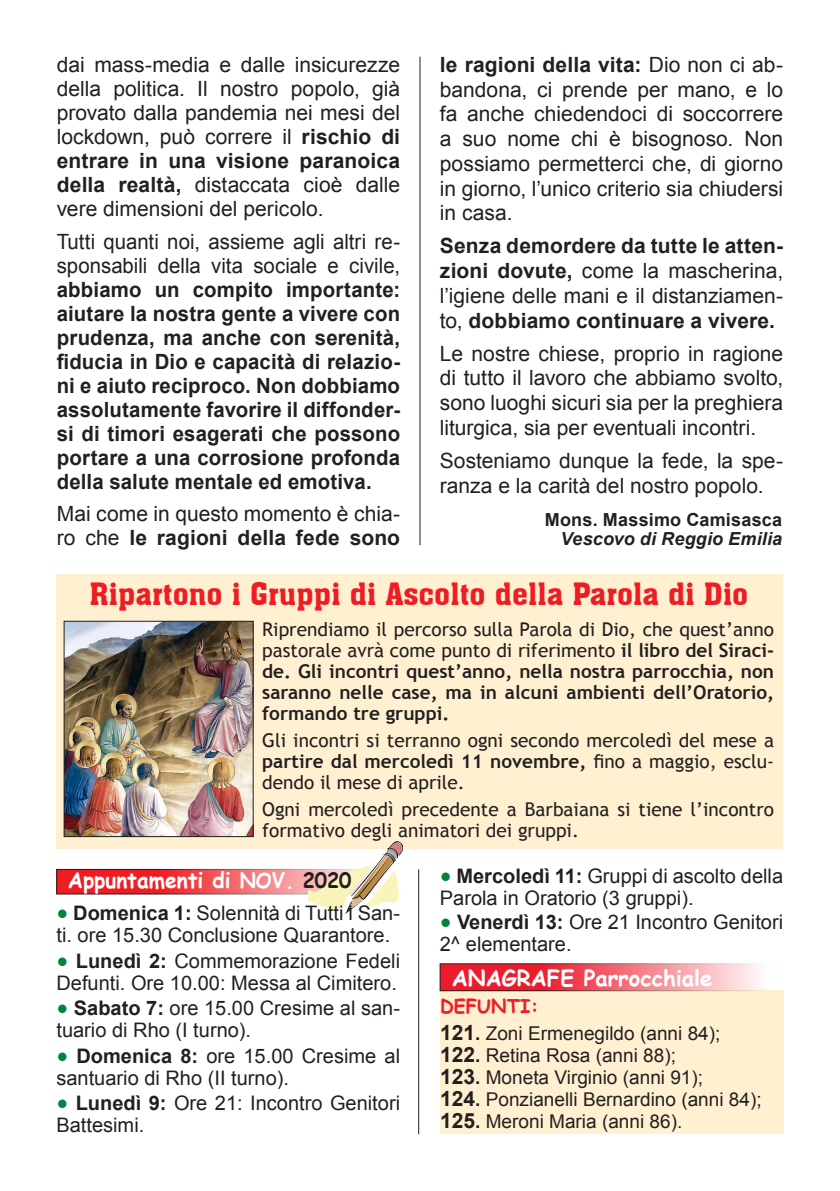
<style>
.page{position:relative;width:840px;height:1191px;background:#fff}
.page>*{position:absolute;margin:0;border:0;box-sizing:border-box;transform-origin:0 0}
.t1{font:30px "Aachen BT";color:#ee1d23}
.t2{font:700 22px "Comic Sans MS";color:#fff;scale:.95 1}
.t3{font:700 22px "Comic Sans MS";color:#fff}
.t4{font:21px/24.6px "Arial";color:#231f20;text-align:justify}
.t5{font:700 21px/24px "Arial";letter-spacing:.005em;color:#231f20;text-align:justify}
.t6{font:20px/22px "Arial";color:#231f20}
.t7{font:700 19px/21px "Trebuchet MS";color:#231f20;text-align:justify}
.t8{font:19px/21px "Trebuchet MS";color:#231f20;text-align:justify}
.t9{font:19px/22px "Arial";color:#231f20}
.t10{font:700 19px "Comic Sans MS";color:#ee1d23}
.t11{font:700 18px "Arial";letter-spacing:.015em;color:#231f20}
.t12{font:italic 700 18px "Arial";letter-spacing:.01em;color:#231f20}
.s1{font-weight:700}
.s2{font-weight:400}
.s3{font-size:21px}
.s4{font-size:21px;color:#231f20}
.s5{font-size:34px;color:#008540}
.s6{font-weight:700;font-size:21px}
</style>
<div class="page">
<div style="left:56px;top:574px;width:726px;height:274px;background:#fef0d0"></div>
<hr style="left:419px;top:57px;width:1px;height:488px;background:#231f20">
<hr style="left:418px;top:869px;width:1px;height:265px;background:#231f20">
<svg style="left:58px;top:871px;width:250px;height:21px;background:#f1494e"></svg>
<div style="left:56px;top:869px;width:345px;height:25px;border:1px solid #231f20"></div>
<img style="left:308px;top:841px;width:94px;height:72px">
<img style="left:66px;top:623px;width:185px;height:212px">
<div style="left:64px;top:621px;width:189px;height:216px;border:1px solid #231f20"></div>
<div style="left:440px;top:990px;width:343px;height:144px;background:#fef0d0"></div>
<svg style="left:441px;top:965px;width:318px;height:24px;background:#f36570"></svg>
<p class="t4" style="left:57px;top:53px;width:345px;line-height:24px">dai mass-media e dalle insicurezze della politica. Il nostro popolo, già provato dalla pandemia nei mesi del lockdown, può correre il <span class="s1">rischio di entrare in una visione paranoica della realtà,</span> distaccata cioè dalle vere dimensioni del pericolo.</p>
<p class="t5" style="left:57px;top:230px;width:345px"><span class="s2">Tutti quanti noi, assieme agli altri re&shy;sponsabili della vita sociale e civile, </span>abbiamo un compito importante: aiutare la nostra gente a vivere con prudenza, ma anche con serenità, fiducia in Dio e capacità di relazio&shy;ni e aiuto reciproco. Non dobbiamo assolutamente favorire il diffonder&shy;si di timori esagerati che possono portare a una corrosione profonda della salute mentale ed emotiva.</p>
<p class="t4" style="left:57px;top:502px;width:345px;line-height:24px">Mai come in questo momento è chia&shy;ro che <span class="s1">le ragioni della fede sono</span></p>
<p class="t4" style="left:439px;top:53px;width:345px"><span class="s1">le ragioni della vita:</span> Dio non ci ab&shy;bandona, ci prende per mano, e lo fa anche chiedendoci di soccorrere a suo nome chi è bisognoso. Non possiamo permetterci che, di giorno in giorno, l’unico criterio sia chiudersi in casa.</p>
<p class="t5" style="left:439px;top:234px;width:344px;line-height:24.6px">Senza demordere da tutte le atten&shy;zioni dovute, <span class="s2">come la mascherina, l’igiene delle mani e il distanziamen&shy;to,</span> dobbiamo continuare a vivere.</p>
<p class="t4" style="left:439px;top:341px;width:345px">Le nostre chiese, proprio in ragione di tutto il lavoro che abbiamo svolto, sono luoghi sicuri sia per la preghiera liturgica, sia per eventuali incontri.</p>
<p class="t4" style="left:439px;top:448px;width:344px">Sosteniamo dunque la fede, la spe&shy;ranza e la carità del nostro popolo.</p>
<p class="t11" style="left:544px;top:508px;width:239px">Mons. Massimo Camisasca</p>
<p class="t12" style="left:560px;top:527px;width:223px">Vescovo di Reggio Emilia</p>
<p class="t1" style="left:89px;top:575px;width:660px">Ripartono i Gruppi di Ascolto della Parola di Dio</p>
<p class="t7" style="left:262px;top:619px;width:513px"><span class="s2">Riprendiamo il percorso sulla Parola di Dio, che quest’anno pastorale avrà come punto di riferimento</span> il libro del Siraci&shy;de. Gli incontri quest’anno, nella nostra parrocchia, non saranno nelle case, ma in alcuni ambienti dell’Oratorio, formando tre gruppi.</p>
<p class="t8" style="left:262px;top:730px;width:513px">Gli incontri si terranno ogni secondo mercoledì del mese a <span class="s1">partire dal mercoledì 11 novembre,</span> fino a maggio, esclu&shy;dendo il mese di aprile.</p>
<p class="t8" style="left:262px;top:799px;width:513px">Ogni mercoledì precedente a Barbaiana si tiene l’incontro formativo degli animatori dei gruppi.</p>
<p class="t2" style="left:68px;top:864px;width:300px">Appuntamenti di <span class="s3">NOV.</span> <span class="s4">2020</span></p>
<p class="t6" style="left:56px;top:902px;width:345px"><span class="s5">•</span> <span class="s1">Domenica 1:</span> Solennità di Tutti i San&shy;ti. ore 15.30 Conclusione Quarantore.</p>
<p class="t6" style="left:56px;top:950px;width:345px"><span class="s5">•</span> <span class="s1">Lunedì 2:</span> Commemorazione Fedeli<br>Defunti. Ore 10.00: Messa al Cimitero.</p>
<p class="t6" style="left:56px;top:997px;width:345px"><span class="s5">•</span> <span class="s1">Sabato 7:</span> ore 15.00 Cresime al san&shy;tuario di Rho (I turno).</p>
<p class="t6" style="left:56px;top:1044px;width:345px"><span class="s5">•</span> <span class="s1">Domenica 8:</span> ore 15.00 Cresime al santuario di Rho (II turno).</p>
<p class="t6" style="left:56px;top:1092px;width:345px"><span class="s5">•</span> <span class="s1">Lunedì 9:</span> Ore 21: Incontro Genitori<br>Battesimi.</p>
<p class="t6" style="left:439px;top:864px;width:344px"><span class="s5">•</span> <span class="s1">Mercoledì 11:</span> Gruppi di ascolto della<br>Parola in Oratorio (3 gruppi).</p>
<p class="t6" style="left:439px;top:911px;width:344px"><span class="s5">•</span> <span class="s1">Venerdì 13:</span> Ore 21 Incontro Genitori<br>2^ elementare.</p>
<p class="t3" style="left:451px;top:961px;width:262px">ANAGRAFE Parrocchiale</p>
<p class="t10" style="left:440px;top:991px;width:100px">DEFUNTI:</p>
<p class="t9" style="left:440px;top:1022px;width:323px"><span class="s6">121</span><span class="s1">.</span> Zoni Ermenegildo (anni 84);<br><span class="s6">122</span><span class="s1">.</span> Retina Rosa (anni 88);<br><span class="s6">123</span><span class="s1">.</span> Moneta Virginio (anni 91);<br><span class="s6">124</span><span class="s1">.</span> Ponzianelli Bernardino (anni 84);<br><span class="s6">125</span><span class="s1">.</span> Meroni Maria (anni 86).</p>
</div>
